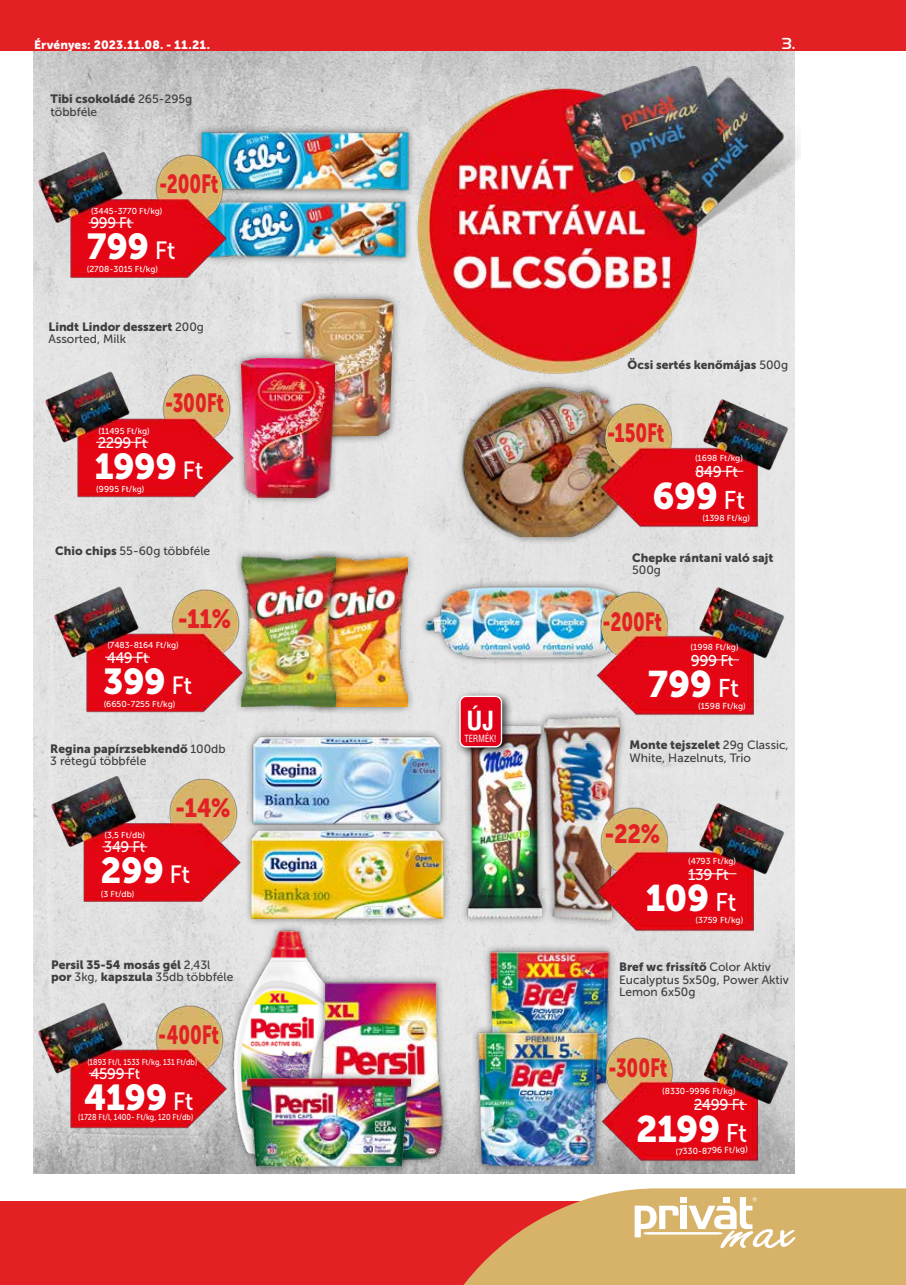
<style>
.page{position:relative;width:906px;height:1285px;background:#fff}
.page>*{position:absolute;margin:0;border:0;box-sizing:border-box;transform-origin:0 0}
.t1{font:36.75px "Museo Sans 900";letter-spacing:-.01em;color:#fff}
.t2{font:35.85px "Museo Sans 900";letter-spacing:-.01em;color:#fff}
.t3{font:26.1px "Museo Sans 900";letter-spacing:-.005em;color:#e32125;scale:.71 1}
.t4{font:26.1px "Museo Sans 900";letter-spacing:-.005em;color:#e32125;scale:.87 1}
.t5{font:700 25.65px "Swiss 721 Cn PFL";color:#fff;scale:1.05 1}
.t6{font:500 16.5px "Handel Got D";color:#fff}
.t7{font:15.6px "Museo Sans 500";letter-spacing:-.025em;color:#fff}
.t8{font:15.15px "Museo Sans 500";letter-spacing:-.025em;color:#fff}
.t9{font:12px "Museo Sans 900";color:#3e3d40}
.t10{font:12px/12.6px "Museo Sans 500";color:#3e3d40}
.t11{font:12px "Museo Sans 900";letter-spacing:.01em;color:#fff}
.t12{font:condensed 9.6px "Swiss 721 BT";letter-spacing:.015em;color:#fff;scale:.9 1}
.t13{font:8.7px "Museo Sans 500";color:#fff}
.t14{font:8.55px "Museo Sans 500";color:#fff}
.t15{font:8.55px "Museo Sans 500";color:#fff;scale:.86 1}
.s1{font-family:"Museo Sans 500"}
.s2{font-family:"Museo Sans 500";font-size:24.9px}
.s3{font-family:"Museo Sans 900"}
.s4{font-family:"Museo Sans 500";font-size:25.65px}
</style>
<div class="page">
<div style="left:0;top:1200px;width:906px;height:84px;background:#e32125"></div>
<div style="left:0;top:0;width:906px;height:51px;background:#e32125"></div>
<svg style="left:408px;top:1188px;width:498px;height:96px;fill:#d7b369"></svg>
<svg style="left:634px;top:1196px;width:161px;height:51px;background:#e3ca97"></svg>
<img style="left:34px;top:52px;width:761px;height:1120px">
<img style="left:339px;top:51px;width:461px;height:440px">
<img style="left:230px;top:925px;width:133px;height:234px">
<div style="left:482px;top:943px;width:134px;height:149px;background:#ddd"></div>
<img style="left:480px;top:948px;width:138px;height:78px">
<div style="left:201px;top:194px;width:212px;height:70px;background:#000;opacity:.5"></div>
<img style="left:231px;top:199px;width:178px;height:62px">
<div style="left:194px;top:124px;width:221px;height:74px;background:#000;opacity:.5"></div>
<img style="left:201px;top:128px;width:208px;height:64px">
<div style="left:294px;top:291px;width:107px;height:153px;background:#000;opacity:.5"></div>
<img style="left:301px;top:299px;width:93px;height:137px">
<div style="left:234px;top:350px;width:108px;height:155px;background:#000;opacity:.5"></div>
<img style="left:242px;top:358px;width:92px;height:139px">
<div style="left:418px;top:579px;width:230px;height:86px;background:#e7e7e7"></div>
<img style="left:421px;top:568px;width:225px;height:96px">
<div style="left:536px;top:709px;width:92px;height:219px;background:#000;opacity:.5"></div>
<img style="left:544px;top:716px;width:76px;height:204px">
<div style="left:459px;top:717px;width:90px;height:208px;background:#000;opacity:.5"></div>
<img style="left:452px;top:726px;width:102px;height:193px">
<div style="left:455px;top:379px;width:183px;height:165px;background:#000;opacity:.5"></div>
<img style="left:445px;top:384px;width:223px;height:152px">
<div style="left:306px;top:548px;width:109px;height:167px;background:#000;opacity:.5"></div>
<img style="left:343px;top:557px;width:64px;height:149px">
<div style="left:233px;top:548px;width:110px;height:165px;background:#000;opacity:.5"></div>
<img style="left:241px;top:556px;width:95px;height:150px">
<div style="left:310px;top:974px;width:140px;height:192px;background:#000;opacity:.5"></div>
<img style="left:288px;top:978px;width:185px;height:185px">
<div style="left:240px;top:1070px;width:179px;height:104px;background:#000;opacity:.5"></div>
<img style="left:248px;top:1078px;width:162px;height:88px">
<div style="left:471px;top:1024px;width:134px;height:148px;background:#000;opacity:.5"></div>
<img style="left:469px;top:1029px;width:126px;height:138px">
<div style="left:245px;top:728px;width:203px;height:103px;background:#e0e0e0"></div>
<img style="left:246px;top:731px;width:200px;height:91px">
<div style="left:244px;top:822px;width:207px;height:104px;background:#000;opacity:.5"></div>
<img style="left:252px;top:815px;width:206px;height:103px">
<img style="left:36px;top:147px;width:195px;height:136px">
<img style="left:44px;top:366px;width:195px;height:136px">
<img style="left:52px;top:581px;width:196px;height:136px">
<img style="left:36px;top:997px;width:196px;height:136px">
<img style="left:595px;top:392px;width:195px;height:142px">
<img style="left:590px;top:580px;width:196px;height:143px">
<img style="left:591px;top:795px;width:196px;height:143px">
<img style="left:595px;top:1026px;width:196px;height:142px">
<hr style="left:89px;top:222px;width:45px;height:1px;background:#fff">
<hr style="left:96px;top:442px;width:52px;height:1px;background:#fff">
<hr style="left:105px;top:656px;width:45px;height:1px;background:#fff">
<hr style="left:89px;top:1072px;width:45px;height:1px;background:#fff">
<hr style="left:695px;top:471px;width:48px;height:1px;background:#fff">
<hr style="left:691px;top:659px;width:48px;height:1px;background:#fff">
<hr style="left:688px;top:873px;width:48px;height:1px;background:#fff">
<hr style="left:694px;top:1103px;width:53px;height:1px;background:#fff">
<img style="left:50px;top:771px;width:195px;height:136px">
<hr style="left:102px;top:846px;width:45px;height:1px;background:#fff">
<div style="left:454px;top:690px;width:59px;height:68px;background:#000;opacity:.75"></div>
<div style="left:460px;top:696px;width:41px;height:50px;background:#e2001a;border-radius:6px"></div>
<div style="left:459px;top:695px;width:43px;height:52px;border:1px solid #fff;border-radius:6px"></div>
<p class="t11" style="left:34px;top:38px;width:177px">Érvényes: 2023.11.08. - 11.21.</p>
<h3 class="t6" style="left:781px;top:34px;width:15px">3.</h3>
<p class="t9" style="left:51px;top:92px;width:143px">Tibi csokoládé <span class="s1">265-295g</span></p>
<p class="t10" style="left:51px;top:105px;width:48px">többféle</p>
<h3 class="t3" style="left:159px;top:169px;width:85px">-200Ft</h3>
<p class="t14" style="left:91px;top:206px;width:73px">(3445-3770 Ft/kg)</p>
<p class="t8" style="left:90px;top:215px;width:43px">999 Ft</p>
<h2 class="t2" style="left:87px;top:226px;width:90px">799 <span class="s2">Ft</span></h2>
<p class="t14" style="left:87px;top:264px;width:73px">(2708-3015 Ft/kg)</p>
<p class="t9" style="left:49px;top:320px;width:157px">Lindt Lindor desszert <span class="s1">200g</span></p>
<p class="t10" style="left:49px;top:333px;width:79px">Assorted, Milk</p>
<p class="t14" style="left:98px;top:426px;width:53px">(11495 Ft/kg)</p>
<p class="t8" style="left:98px;top:434px;width:51px">2299 Ft</p>
<h3 class="t3" style="left:165px;top:388px;width:85px">-300Ft</h3>
<h2 class="t2" style="left:94px;top:445px;width:110px">1999 <span class="s2">Ft</span></h2>
<p class="t14" style="left:96px;top:484px;width:50px">(9995 Ft/kg)</p>
<p class="t10" style="left:55px;top:544px;width:156px"><span class="s3">Chio chips</span> 55-60g többféle</p>
<h3 class="t4" style="left:178px;top:603px;width:63px">-11%</h3>
<p class="t14" style="left:107px;top:640px;width:73px">(7483-8164 Ft/kg)</p>
<p class="t8" style="left:107px;top:649px;width:43px">449 Ft</p>
<h2 class="t2" style="left:103px;top:660px;width:90px">399 <span class="s2">Ft</span></h2>
<p class="t14" style="left:104px;top:699px;width:73px">(6650-7255 Ft/kg)</p>
<p class="t9" style="left:50px;top:741px;width:177px">Regina papírzsebkendő <span class="s1">100db</span></p>
<p class="t10" style="left:50px;top:754px;width:98px">3 rétegű többféle</p>
<p class="t14" style="left:105px;top:830px;width:42px">(3,5 Ft/db)</p>
<p class="t8" style="left:104px;top:838px;width:43px">349 Ft</p>
<h3 class="t4" style="left:175px;top:793px;width:65px">-14%</h3>
<h2 class="t2" style="left:100px;top:850px;width:91px">299 <span class="s2">Ft</span></h2>
<p class="t14" style="left:101px;top:889px;width:35px">(3 Ft/db)</p>
<p class="t9" style="left:51px;top:957px;width:161px">Persil 35-54 mosás gél <span class="s1">2,43l</span></p>
<p class="t10" style="left:51px;top:970px;width:184px"><span class="s3">por</span> 3kg, <span class="s3">kapszula</span> 35db többféle</p>
<h3 class="t3" style="left:158px;top:1019px;width:88px">-400Ft</h3>
<p class="t15" style="left:87px;top:1056px;width:129px">(1893 Ft/l, 1533 Ft/kg, 131 Ft/db)</p>
<p class="t8" style="left:91px;top:1065px;width:51px">4599 Ft</p>
<h2 class="t2" style="left:84px;top:1076px;width:111px">4199 <span class="s2">Ft</span></h2>
<p class="t15" style="left:78px;top:1112px;width:135px">(1728 Ft/l, 1400- Ft/kg, 120 Ft/db)</p>
<h3 class="t5" style="left:466px;top:705px;width:28px">ÚJ</h3>
<p class="t12" style="left:464px;top:732px;width:37px">TERMÉK!</p>
<p class="t9" style="left:627px;top:358px;width:162px">Öcsi sertés kenőmájas <span class="s1">500g</span></p>
<h3 class="t3" style="left:607px;top:418px;width:82px">-150Ft</h3>
<p class="t13" style="left:695px;top:453px;width:50px">(1698 Ft/kg)</p>
<h3 class="t7" style="left:695px;top:463px;width:44px">849 Ft</h3>
<h1 class="t1" style="left:652px;top:475px;width:94px">699 <span class="s4">Ft</span></h1>
<p class="t13" style="left:702px;top:513px;width:49px">(1398 Ft/kg)</p>
<p class="t9" style="left:632px;top:550px;width:143px">Chepke rántani való sajt</p>
<p class="t10" style="left:632px;top:563px;width:30px">500g</p>
<h3 class="t3" style="left:602px;top:606px;width:85px">-200Ft</h3>
<p class="t13" style="left:690px;top:642px;width:50px">(1998 Ft/kg)</p>
<h3 class="t7" style="left:690px;top:651px;width:44px">999 Ft</h3>
<h1 class="t1" style="left:648px;top:663px;width:93px">799 <span class="s4">Ft</span></h1>
<p class="t13" style="left:698px;top:701px;width:49px">(1598 Ft/kg)</p>
<p class="t9" style="left:629px;top:738px;width:161px">Monte tejszelet <span class="s1">29g Classic,</span></p>
<p class="t10" style="left:629px;top:751px;width:123px">White, Hazelnuts, Trio</p>
<h3 class="t4" style="left:604px;top:819px;width:66px">-22%</h3>
<p class="t13" style="left:688px;top:856px;width:50px">(4793 Ft/kg)</p>
<h3 class="t7" style="left:688px;top:865px;width:42px">139 Ft</h3>
<h1 class="t1" style="left:645px;top:877px;width:92px">109 <span class="s4">Ft</span></h1>
<p class="t13" style="left:695px;top:915px;width:49px">(3759 Ft/kg)</p>
<p class="t9" style="left:619px;top:959px;width:153px">Bref wc frissítő <span class="s1">Color Aktiv</span></p>
<p class="t10" style="left:619px;top:973px;width:171px">Eucalyptus 5x50g, Power Aktiv<br>Lemon 6x50g</p>
<h3 class="t3" style="left:608px;top:1052px;width:85px">-300Ft</h3>
<p class="t13" style="left:662px;top:1086px;width:75px">(8330-9996 Ft/kg)</p>
<h3 class="t7" style="left:694px;top:1095px;width:52px">2499 Ft</h3>
<h1 class="t1" style="left:636px;top:1107px;width:113px">2199 <span class="s4">Ft</span></h1>
<p class="t13" style="left:675px;top:1146px;width:74px;rotate:-2deg">(7330-8796 Ft/kg)</p>
</div>
